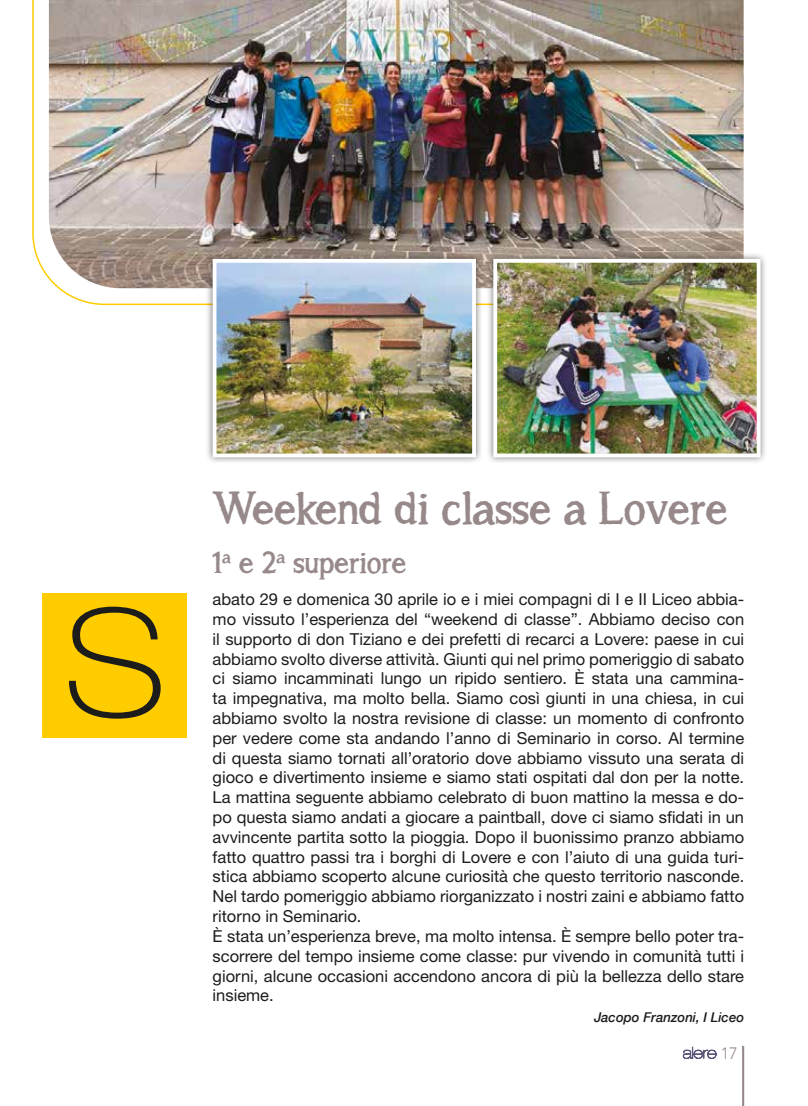
<style>
.page{position:relative;width:808px;height:1106px;background:#fff}
.page>*{position:absolute;margin:0;border:0;box-sizing:border-box;transform-origin:0 0}
.t1{font:100 expanded 150px "Helvetica Neue LT Std";color:#1c1c1b}
.t2{font:45px "asongforjenniferbold";color:#97898a}
.t3{font:30px "asongforjenniferbold";color:#97898a}
.t4{font:16.5px/19.8px "Helvetica Neue LT Std";color:#1c1c1b}
.t5{font:300 16.5px "Avenir";color:#97898a}
.t6{font:italic 500 13.5px "Helvetica Neue";color:#1c1c1b}
</style>
<div class="page">
<svg style="left:32px;top:0;width:454px;height:306px"></svg>
<img style="left:49px;top:0;width:695px;height:288px">
<div style="left:43px;top:593px;width:144px;height:145px;background:#fc0"></div>
<div style="left:206px;top:252px;width:277px;height:213px;background:#1c1c1b;opacity:.6"></div>
<img style="left:218px;top:264px;width:253px;height:188px">
<div style="left:213px;top:259px;width:263px;height:198px;border:4px solid #fff"></div>
<div style="left:486px;top:252px;width:282px;height:213px;background:#1c1c1b;opacity:.6"></div>
<img style="left:498px;top:264px;width:257px;height:188px">
<div style="left:493px;top:259px;width:267px;height:198px;border:4px solid #fff"></div>
<hr style="left:742px;top:1045px;width:2px;height:61px;background:#97898a">
<svg style="left:683px;top:1046px;width:33px;height:12px"></svg>
<h1 class="t1" style="left:65px;top:573px;width:102px">S</h1>
<h2 class="t2" style="left:213px;top:481px;width:516px">Weekend di classe a Lovere</h2>
<h3 class="t3" style="left:213px;top:544px;width:195px">1<sup>a</sup> e 2<sup>a</sup> superiore</h3>
<p class="t4" style="left:213px;top:589px;width:533px">abato 29 e domenica 30 aprile io e i miei compagni di I e II Liceo abbia&shy;mo vissuto l’esperienza del “weekend di classe”. Abbiamo deciso con il supporto di don Tiziano e dei prefetti di recarci a Lovere: paese in cui abbiamo svolto diverse attività. Giunti qui nel primo pomeriggio di sabato ci siamo incamminati lungo un ripido sentiero. È stata una cammina&shy;ta impegnativa, ma molto bella. Siamo così giunti in una chiesa, in cui abbiamo svolto la nostra revisione di classe: un momento di confronto per vedere come sta andando l’anno di Seminario in corso. Al termine di questa siamo tornati all’oratorio dove abbiamo vissuto una serata di gioco e divertimento insieme e siamo stati ospitati dal don per la notte.<br>La mattina seguente abbiamo celebrato di buon mattino la messa e do&shy;po questa siamo andati a giocare a paintball, dove ci siamo sfidati in un avvincente partita sotto la pioggia. Dopo il buonissimo pranzo abbiamo fatto quattro passi tra i borghi di Lovere e con l’aiuto di una guida turi&shy;stica abbiamo scoperto alcune curiosità che questo territorio nasconde.<br>Nel tardo pomeriggio abbiamo riorganizzato i nostri zaini e abbiamo fatto ritorno in Seminario.<br>È stata un’esperienza breve, ma molto intensa. È sempre bello poter tra&shy;scorrere del tempo insieme come classe: pur vivendo in comunità tutti i giorni, alcune occasioni accendono ancora di più la bellezza dello stare insieme.</p>
<p class="t6" style="left:594px;top:1005px;width:152px">Jacopo Franzoni, I Liceo</p>
<p class="t5" style="left:721px;top:1043px;width:19px">17</p>
</div>
